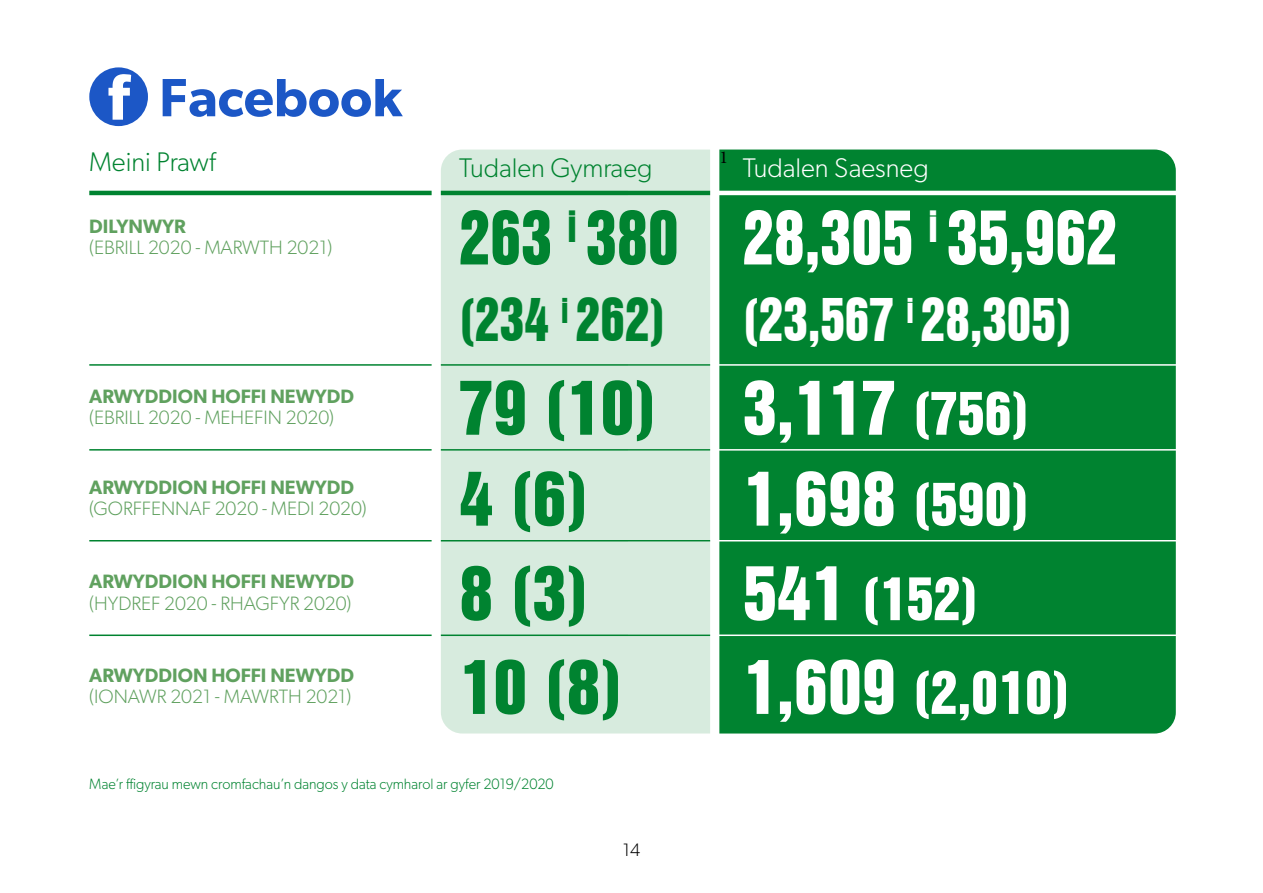
<style>
.page{position:relative;width:1263px;height:893px;background:#fff}
.page>*{position:absolute;margin:0;border:0;box-sizing:border-box;transform-origin:0 0}
.t1{font:67.95px/90.9px "Swiss 921 BT Regular A";color:#fff}
.t2{font:67.95px/93px "Swiss 921 BT Regular A";color:#008330}
.t3{font:67.95px "Swiss 921 BT Regular A";color:#fff;scale:.91 1}
.t4{font:67.95px "Swiss 921 BT Regular A";color:#008330;scale:.91 1}
.t5{font:54px/93.8px "Swiss 921 BT Regular A";color:#fff}
.t6{font:54px "Swiss 921 BT Regular A";color:#fff;scale:.91 1}
.t7{font:600 54px "Gibson";color:#1c57c6}
.t8{font:54px "Swiss 921 BT Regular A";color:#008330;scale:.91 1}
.t9{font:300 27px "Gibson";color:#008330}
.t10{font:300 27px "Gibson";color:#fff}
.t11{font:300 19.35px "Gibson";color:#60a15f}
.t12{font:600 19.35px "Gibson";color:#60a15f}
.t13{font:300 18px "Gibson";color:#000}
.t14{font:18px "Minion Pro";color:#000}
.t15{font:300 15px "Gibson";color:#008330}
.s1{font-size:64.8px;color:#fff}
.s2{font-size:54px}
.s3{font-size:67.95px}
</style>
<div class="page">
<div style="left:89px;top:67px;width:59px;height:59px;background:#1c57c6;border-radius:50%"></div>
<div style="left:441px;top:150px;width:269px;height:583px;background:#d7ebde"></div>
<div style="left:719px;top:150px;width:457px;height:583px;background:#008330"></div>
<hr style="left:89px;top:191px;width:343px;height:4px;background:#008330">
<hr style="left:89px;top:364px;width:343px;height:2px;background:#008330">
<hr style="left:89px;top:449px;width:343px;height:2px;background:#008330">
<hr style="left:89px;top:540px;width:343px;height:1px;background:#008330">
<hr style="left:89px;top:634px;width:343px;height:2px;background:#008330">
<hr style="left:628px;top:191px;width:551px;height:4px;background:#fff">
<hr style="left:628px;top:364px;width:551px;height:2px;background:#fff">
<hr style="left:628px;top:449px;width:551px;height:2px;background:#fff">
<hr style="left:628px;top:540px;width:551px;height:1px;background:#fff">
<hr style="left:628px;top:634px;width:551px;height:2px;background:#fff">
<hr style="left:441px;top:191px;width:269px;height:4px;background:#008330">
<hr style="left:441px;top:364px;width:269px;height:2px;background:#008330">
<hr style="left:441px;top:449px;width:269px;height:2px;background:#008330">
<hr style="left:441px;top:540px;width:269px;height:1px;background:#008330">
<hr style="left:441px;top:634px;width:269px;height:2px;background:#008330">
<h2 class="t7" style="left:108px;top:65px;width:296px"><span class="s1">f</span> Facebook</h2>
<h3 class="t9" style="left:89px;top:146px;width:128px">Meini Prawf</h3>
<p class="t14" style="left:719px;top:145px;width:10px">1</p>
<h3 class="t9" style="left:459px;top:152px;width:195px">Tudalen Gymraeg</h3>
<h3 class="t10" style="left:743px;top:152px;width:187px">Tudalen Saesneg</h3>
<p class="t12" style="left:89px;top:214px;width:98px">DILYNWYR</p>
<p class="t11" style="left:89px;top:235px;width:244px">(EBRILL 2020 - MARWTH 2021)</p>
<p class="t12" style="left:89px;top:385px;width:266px">ARWYDDION HOFFI NEWYDD</p>
<p class="t11" style="left:89px;top:406px;width:246px">(EBRILL 2020 - MEHEFIN 2020)</p>
<p class="t12" style="left:89px;top:476px;width:266px">ARWYDDION HOFFI NEWYDD</p>
<p class="t11" style="left:89px;top:497px;width:279px">(GORFFENNAF 2020 - MEDI 2020)</p>
<p class="t12" style="left:89px;top:570px;width:266px">ARWYDDION HOFFI NEWYDD</p>
<p class="t11" style="left:89px;top:591px;width:264px">(HYDREF 2020 - RHAGFYR 2020)</p>
<p class="t12" style="left:89px;top:664px;width:266px">ARWYDDION HOFFI NEWYDD</p>
<p class="t11" style="left:89px;top:685px;width:263px">(IONAWR 2021 - MAWRTH 2021)</p>
<h1 class="t4" style="left:459px;top:193px;width:243px">263 <sup>i</sup> 380</h1>
<h2 class="t8" style="left:459px;top:285px;width:228px">(234 <sup>i</sup> 262)</h2>
<h1 class="t2" style="left:459px;top:361px;width:199px">79 (10)<br>4 (6)<br>8 (3)<br>10 (8)</h1>
<p class="t15" style="left:89px;top:774px;width:466px">Mae’r ffigyrau mewn cromfachau’n dangos y data cymharol ar gyfer 2019/2020</p>
<p class="t13" style="left:623px;top:838px;width:19px">14</p>
<h1 class="t3" style="left:743px;top:193px;width:413px">28,305 <sup>i</sup> 35,962</h1>
<h2 class="t6" style="left:743px;top:285px;width:363px">(23,567 <sup>i</sup> 28,305)</h2>
<h1 class="t1" style="left:743px;top:362px;width:288px">3,117 <span class="s2">(756)<br></span>1,698 <span class="s2">(590)</span></h1>
<h2 class="t5" style="left:743px;top:551px;width:328px"><span class="s3">541</span> (152)<br><span class="s3">1,609</span> (2,010)</h2>
</div>
